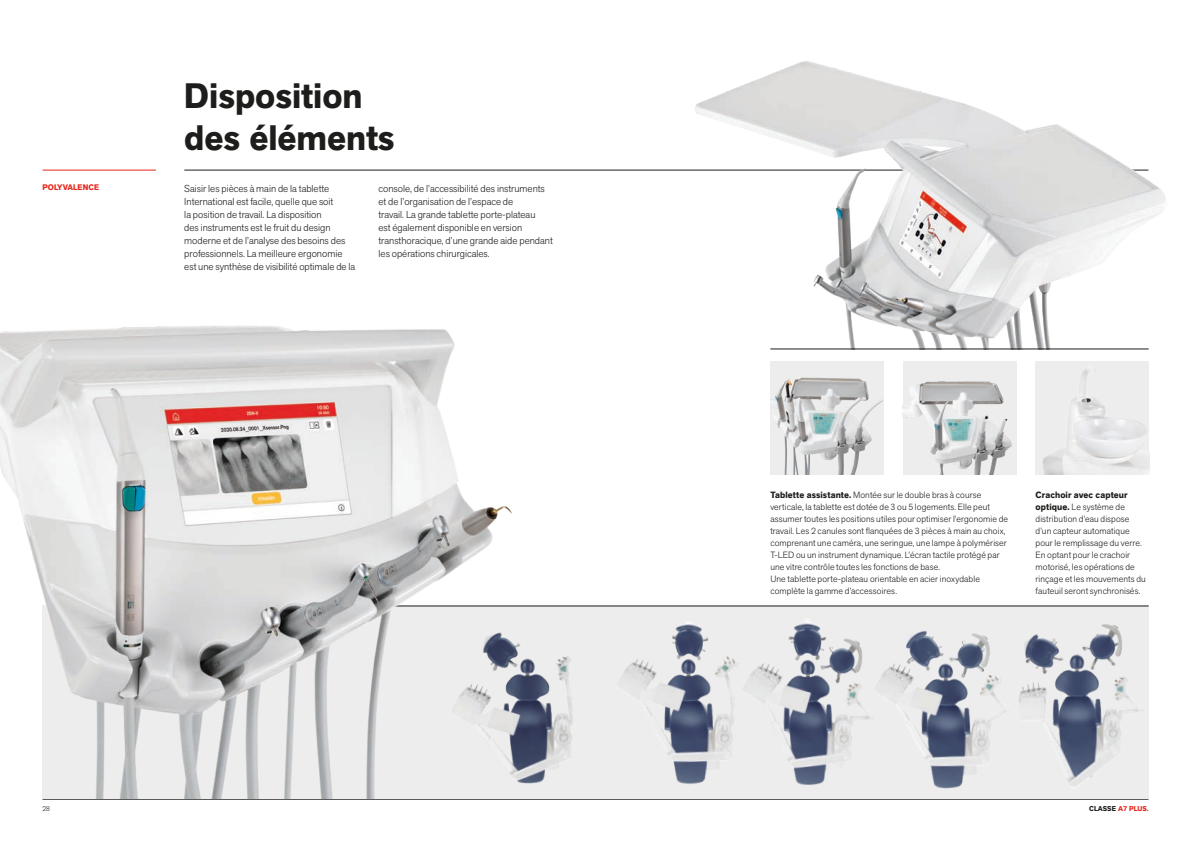
<style>
.page{position:relative;width:1191px;height:842px;background:#fff}
.page>*{position:absolute;margin:0;border:0;box-sizing:border-box;transform-origin:0 0}
.t1{font:700 35px/42px "Akzid Grtsk Next";color:#1d1d1b}
.t2{font:300 10px/13px "Akzid Grtsk Next";color:#1d1d1b}
.t3{font:300 9px/12px "Akzid Grtsk Next";letter-spacing:.01em;color:#1d1d1b}
.t4{font:700 8px "Akzid Grtsk Next";letter-spacing:.01em;color:#e72419}
.t5{font:700 7px "Akzid Grtsk Next";letter-spacing:.01em;color:#e72419}
.t6{font:300 7px "Akzid Grtsk Next";color:#1d1d1b}
.s1{font-weight:700}
.s2{color:#1d1d1b}
</style>
<div class="page">
<hr style="left:184px;top:170px;width:964px;height:1px;background:#1d1d1b">
<hr style="left:43px;top:799px;width:1105px;height:1px;background:#1d1d1b">
<hr style="left:43px;top:170px;width:113px;height:1px;background:#e72419">
<div style="left:42px;top:606px;width:1106px;height:193px;background:#ededed"></div>
<img style="left:770px;top:361px;width:113px;height:114px">
<img style="left:902px;top:362px;width:114px;height:113px">
<img style="left:668px;top:61px;width:498px;height:288px">
<hr style="left:184px;top:606px;width:964px;height:1px;background:#1d1d1b">
<img style="left:0;top:326px;width:531px;height:473px">
<img style="left:753px;top:619px;width:116px;height:181px">
<img style="left:442px;top:614px;width:148px;height:186px">
<img style="left:869px;top:631px;width:136px;height:169px">
<img style="left:605px;top:622px;width:148px;height:178px">
<img style="left:1005px;top:611px;width:144px;height:189px">
<img style="left:1035px;top:361px;width:114px;height:114px">
<hr style="left:770px;top:349px;width:378px;height:1px;background:#1d1d1b">
<p class="t4" style="left:43px;top:182px;width:58px">POLYVALENCE</p>
<h1 class="t1" style="left:184px;top:75px;width:212px">Disposition des éléments</h1>
<p class="t2" style="left:184px;top:182px;width:172px">Saisir les pièces à main de la tablette International est facile, quelle que soit<br>la position de travail. La disposition<br>des instruments est le fruit du design moderne et de l’analyse des besoins des professionnels. La meilleure ergonomie est une synthèse de visibilité optimale de la</p>
<p class="t2" style="left:378px;top:182px;width:176px">console, de l’accessibilité des instruments et de l’organisation de l’espace de<br>travail. La grande tablette porte-plateau<br>est également disponible en version transthoracique, d’une grande aide pendant les opérations chirurgicales.</p>
<p class="t3" style="left:770px;top:489px;width:239px"><span class="s1">Tablette assistante.</span> Montée sur le double bras à course verticale, la tablette est dotée de 3 ou 5 logements. Elle peut assumer toutes les positions utiles pour optimiser l’ergonomie de travail. Les 2 canules sont flanquées de 3 pièces à main au choix, comprenant une caméra, une seringue, une lampe à polymériser T-LED ou un instrument dynamique. L’écran tactile protégé par une vitre contrôle toutes les fonctions de base.<br>Une tablette porte-plateau orientable en acier inoxydable complète la gamme d’accessoires.</p>
<p class="t3" style="left:1035px;top:489px;width:112px"><span class="s1">Crachoir avec capteur optique.</span> Le système de distribution d’eau dispose d’un capteur automatique pour le remplissage du verre.<br>En optant pour le crachoir motorisé, les opérations de rinçage et les mouvements du fauteuil seront synchronisés.</p>
<p class="t6" style="left:43px;top:804px;width:9px">28</p>
<p class="t5" style="left:1089px;top:804px;width:61px"><span class="s2">CLASSE</span> A7 PLUS.</p>
</div>
